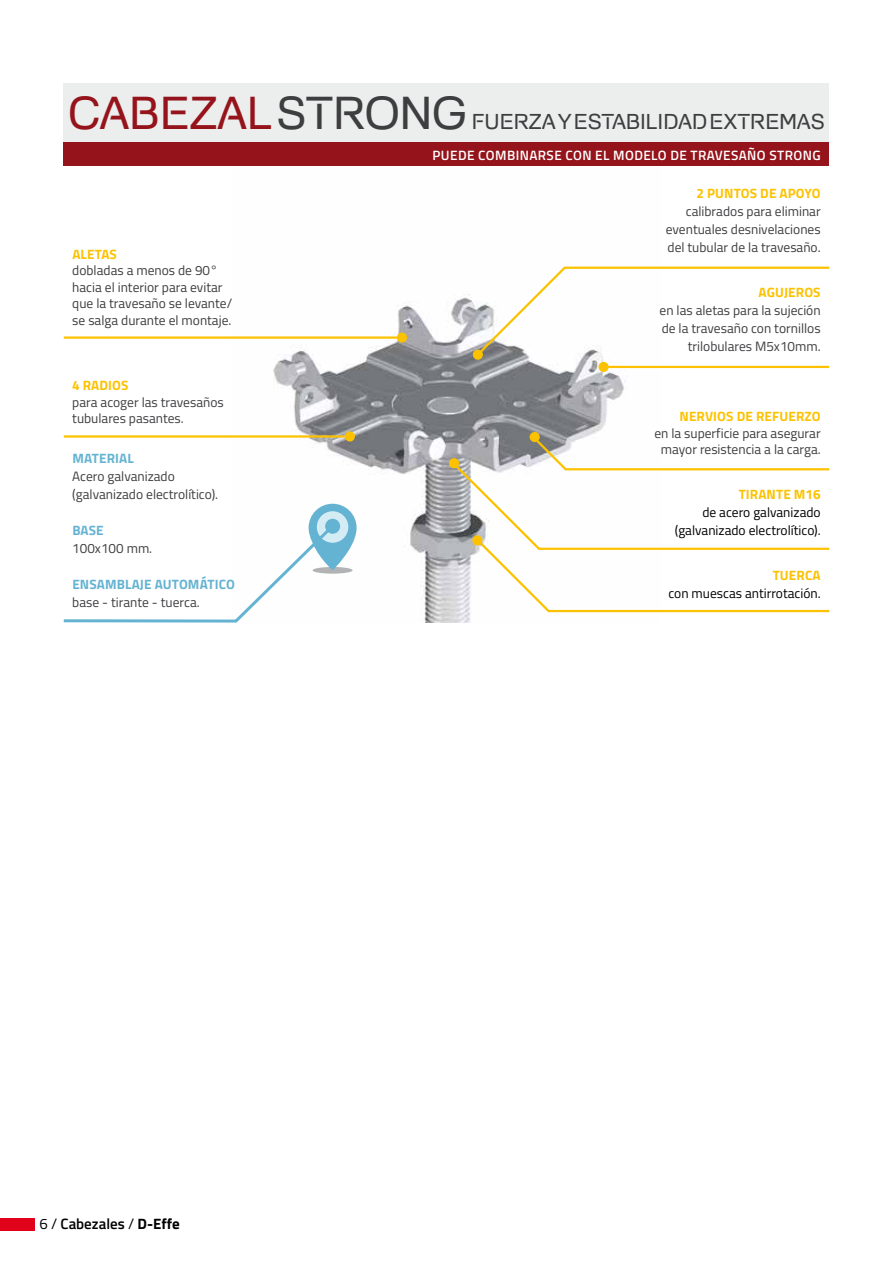
<style>
.page{position:relative;width:893px;height:1263px;background:#fff}
.page>*{position:absolute;margin:0;border:0;box-sizing:border-box;transform-origin:0 0}
.t1{font:21px "Foobar Pro";color:#3e3d40}
.t2{font:600 15px "Titillium Web";color:#000}
.t3{font:13.5px/18px "Titillium Web";color:#3e3d40}
.t4{font:13.5px/18px "Titillium Web";color:#000;text-align:right}
.t5{font:700 13.5px "Titillium Web";letter-spacing:.01em;color:#fcc200}
.t6{font:600 13.5px "Titillium Web";letter-spacing:.03em;color:#fff}
.t7{font:700 13.5px "Titillium Web";letter-spacing:.01em;color:#65b3d2}
.s1{font-size:45px;color:#95141b}
.s2{font-size:45px}
.s3{font-weight:400}
.s4{font-weight:700}
</style>
<div class="page">
<img style="left:273px;top:294px;width:388px;height:328px">
<div style="left:0;top:1218px;width:35px;height:13px;background:#e2011a"></div>
<div style="left:64px;top:83px;width:765px;height:59px;background:#eceded"></div>
<div style="left:530px;top:432px;width:10px;height:10px;background:#fcc200;border-radius:50%"></div>
<svg style="left:475px;top:266px;width:355px;height:91px"></svg>
<div style="left:473px;top:350px;width:10px;height:10px;background:#fcc200;border-radius:50%"></div>
<svg style="left:448px;top:435px;width:382px;height:178px"></svg>
<div style="left:449px;top:458px;width:10px;height:10px;background:#fcc200;border-radius:50%"></div>
<div style="left:599px;top:362px;width:10px;height:10px;background:#fcc200;border-radius:50%"></div>
<hr style="left:604px;top:366px;width:225px;height:2px;background:#fcc200">
<div style="left:345px;top:431px;width:10px;height:10px;background:#fcc200;border-radius:50%"></div>
<hr style="left:64px;top:435px;width:281px;height:3px;background:#fcc200">
<div style="left:397px;top:332px;width:10px;height:11px;background:#fcc200;border-radius:50%"></div>
<hr style="left:64px;top:336px;width:333px;height:3px;background:#fcc200">
<svg style="left:63px;top:504px;width:294px;height:119px"></svg>
<div style="left:64px;top:142px;width:765px;height:24px;background:#95141b"></div>
<h1 class="t1" style="left:68px;top:110px;width:758px"><span class="s1">CABEZAL</span> <span class="s2">STRONG</span> FUERZA Y ESTABILIDAD EXTREMAS</h1>
<p class="t6" style="left:433px;top:145px;width:390px">PUEDE COMBINARSE CON EL MODELO DE TRAVESAÑO STRONG</p>
<p class="t5" style="left:72px;top:244px;width:46px">ALETAS</p>
<p class="t3" style="left:72px;top:262px;width:161px;line-height:16.5px">dobladas a menos de 90° hacia el interior para evitar que la travesaño se levante/ se salga durante el montaje.</p>
<p class="t5" style="left:72px;top:375px;width:58px">4 RADIOS</p>
<p class="t3" style="left:72px;top:393px;width:153px;line-height:16.5px">para acoger las travesaños tubulares pasantes.</p>
<p class="t7" style="left:72px;top:448px;width:63px">MATERIAL</p>
<p class="t3" style="left:72px;top:466px;width:147px">Acero galvanizado (galvanizado electrolítico).</p>
<p class="t7" style="left:72px;top:520px;width:33px">BASE</p>
<p class="t3" style="left:72px;top:538px;width:81px">100x100 mm.</p>
<p class="t7" style="left:72px;top:574px;width:164px">ENSAMBLAJE AUTOMÁTICO</p>
<p class="t3" style="left:72px;top:592px;width:129px">base - tirante - tuerca.</p>
<p class="t2" style="left:39px;top:1213px;width:142px"><span class="s3">6 /</span> Cabezales <span class="s3">/</span> <span class="s4">D-Effe</span></p>
<p class="t5" style="left:697px;top:183px;width:126px">2 PUNTOS DE APOYO</p>
<p class="t3" style="left:666px;top:202px;width:156px;text-align:justify;text-indent:20px">calibrados para eliminar eventuales desnivelaciones del tubular de la travesaño.</p>
<p class="t5" style="left:759px;top:282px;width:64px">AGUJEROS</p>
<p class="t3" style="left:659px;top:301px;width:163px;text-align:right">en las aletas para la sujeción de la travesaño con tornillos trilobulares M5x10mm.</p>
<p class="t5" style="left:679px;top:406px;width:143px">NERVIOS DE REFUERZO</p>
<p class="t3" style="left:654px;top:424px;width:168px;line-height:16.5px;text-align:center">en la superficie para asegurar mayor resistencia a la carga.</p>
<p class="t5" style="left:739px;top:484px;width:83px">TIRANTE M16</p>
<p class="t4" style="left:675px;top:503px;width:147px">de acero galvanizado (galvanizado electrolítico).</p>
<p class="t5" style="left:773px;top:565px;width:49px">TUERCA</p>
<p class="t4" style="left:668px;top:584px;width:154px">con muescas antirrotación.</p>
</div>
